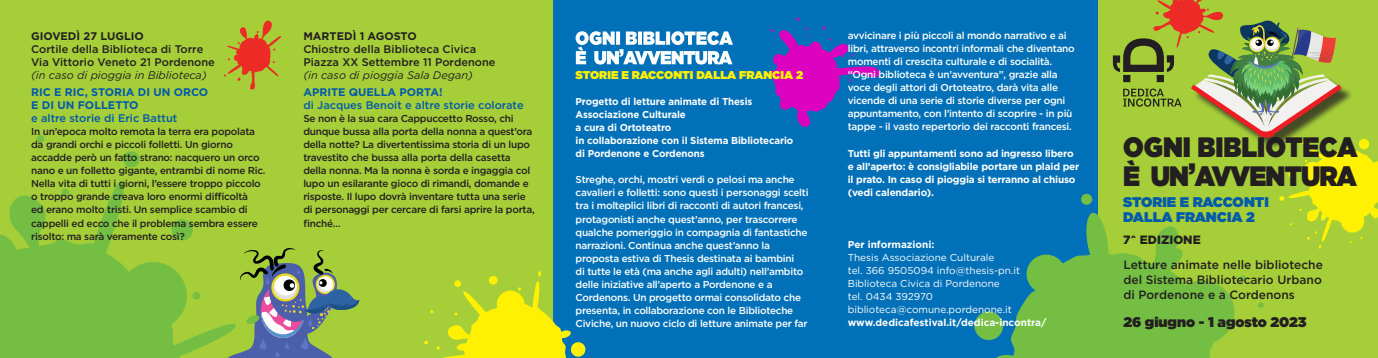
<style>
.page{position:relative;width:1378px;height:358px;background:#fff}
.page>*{position:absolute;margin:0;border:0;box-sizing:border-box;transform-origin:0 0}
.t1{font:28px/29px "Gotham Ultra";letter-spacing:-.01em;color:#231f20;scale:.91 1}
.t2{font:900 14px/15px "Gotham";color:#015aaa}
.t3{font:900 14px "Gotham";color:#231f20}
.t4{font:500 12px/15px "Gotham";color:#231f20;text-align:justify}
.t5{font:900 12px "Gotham";color:#231f20}
.t6{font:900 11.3px "Gotham";color:#fff101}
.t7{font:500 11px/13px "Gotham";color:#231f20}
.t8{font:500 11px "Gotham";color:#015aaa}
.t9{font:italic 11px "Gotham";color:#231f20}
.t10{font:700 11px/13px "Gotham";color:#015aaa}
.t11{font:700 11px "Gotham";color:#231f20}
.t12{font:500 10px/13px "Gotham";letter-spacing:-.025em;color:#fff}
.t13{font:500 10px/13px "Gotham";letter-spacing:-.025em;color:#231f20}
.t14{font:700 10px/13px "Gotham";letter-spacing:-.015em;color:#fff}
.t15{font:10px/13px "Gotham";color:#fff}
</style>
<div class="page">
<div style="left:0;top:0;width:553px;height:357px;background:#a6ce39"></div>
<div style="left:1097px;top:0;width:281px;height:357px;background:#a6ce39"></div>
<div style="left:553px;top:0;width:544px;height:357px;background:#0071b8"></div>
<svg style="left:575px;top:31px;width:158px;height:33px"></svg>
<svg style="left:1113px;top:0;width:265px;height:248px"></svg>
<svg style="left:424px;top:271px;width:162px;height:86px"></svg>
<svg style="left:0;top:181px;width:224px;height:176px;fill:#74bf43"></svg>
<svg style="left:123px;top:151px;width:17px;height:17px"></svg>
<svg style="left:224px;top:248px;width:136px;height:109px"></svg>
<svg style="left:170px;top:217px;width:24px;height:24px"></svg>
<svg style="left:192px;top:291px;width:9px;height:9px"></svg>
<svg style="left:36px;top:135px;width:8px;height:8px"></svg>
<svg style="left:59px;top:186px;width:12px;height:13px"></svg>
<svg style="left:998px;top:202px;width:278px;height:155px;fill:#74bf43"></svg>
<svg style="left:1081px;top:193px;width:11px;height:12px"></svg>
<svg style="left:974px;top:310px;width:29px;height:30px"></svg>
<svg style="left:224px;top:20px;width:57px;height:70px"></svg>
<svg style="left:770px;top:17px;width:110px;height:110px"></svg>
<p class="t11" style="left:31px;top:29px;width:114px">GIOVEDÌ 27 LUGLIO</p>
<p class="t7" style="left:31px;top:43px;width:185px">Cortile della Biblioteca di Torre<br>Via Vittorio Veneto 21 Pordenone</p>
<p class="t9" style="left:31px;top:68px;width:177px">(in caso di pioggia in Biblioteca)</p>
<p class="t10" style="left:31px;top:86px;width:179px">RIC E RIC, STORIA DI UN ORCO<br>E DI UN FOLLETTO</p>
<p class="t8" style="left:31px;top:111px;width:148px">e altre storie di Eric Battut</p>
<p class="t13" style="left:31px;top:125px;width:236px">In un’epoca molto remota la terra era popolata da grandi orchi e piccoli folletti. Un giorno accadde però un fatto strano: nacquero un orco nano e un folletto gigante, entrambi di nome Ric.<br>Nella vita di tutti i giorni, l’essere troppo piccolo o troppo grande creava loro enormi difficoltà<br>ed erano molto tristi. Un semplice scambio di cappelli ed ecco che il problema sembra essere risolto: ma sarà veramente così?</p>
<p class="t11" style="left:303px;top:29px;width:115px">MARTEDÌ 1 AGOSTO</p>
<p class="t7" style="left:303px;top:43px;width:194px">Chiostro della Biblioteca Civica<br>Piazza XX Settembre 11 Pordenone</p>
<p class="t9" style="left:303px;top:68px;width:171px">(in caso di pioggia Sala Degan)</p>
<p class="t10" style="left:303px;top:86px;width:141px">APRITE QUELLA PORTA!</p>
<p class="t8" style="left:303px;top:98px;width:222px">di Jacques Benoit e altre storie colorate</p>
<p class="t13" style="left:303px;top:112px;width:233px">Se non è la sua cara Cappuccetto Rosso, chi dunque bussa alla porta della nonna a quest’ora della notte? La divertentissima storia di un lupo travestito che bussa alla porta della casetta della nonna. Ma la nonna è sorda e ingaggia col lupo un esilarante gioco di rimandi, domande e risposte. Il lupo dovrà inventare tutta una serie di personaggi per cercare di farsi aprire la porta, finché…</p>
<p class="t6" style="left:575px;top:68px;width:229px">STORIE E RACCONTI DALLA FRANCIA 2</p>
<p class="t14" style="left:575px;top:95px;width:219px">Progetto di letture animate di Thesis<br>Associazione Culturale<br>a cura di Ortoteatro<br>in collaborazione con il Sistema Bibliotecario di Pordenone e Cordenons</p>
<p class="t12" style="left:575px;top:173px;width:234px">Streghe, orchi, mostri verdi o pelosi ma anche cavalieri e folletti: sono questi i personaggi scelti tra i molteplici libri di racconti di autori francesi, protagonisti anche quest’anno, per trascorrere qualche pomeriggio in compagnia di fantastiche narrazioni. Continua anche quest’anno la proposta estiva di Thesis destinata ai bambini<br>di tutte le età (ma anche agli adulti) nell’ambito delle iniziative all’aperto a Pordenone e a Cordenons. Un progetto ormai consolidato che presenta, in collaborazione con le Biblioteche Civiche, un nuovo ciclo di letture animate per far</p>
<p class="t12" style="left:848px;top:29px;width:229px">avvicinare i più piccoli al mondo narrativo e ai libri, attraverso incontri informali che diventano momenti di crescita culturale e di socialità. “Ogni biblioteca è un’avventura”, grazie alla voce degli attori di Ortoteatro, darà vita alle vicende di una serie di storie diverse per ogni appuntamento, con l’intento di scoprire - in più tappe - il vasto repertorio dei racconti francesi.</p>
<p class="t14" style="left:848px;top:146px;width:233px">Tutti gli appuntamenti sono ad ingresso libero e all’aperto: è consigliabile portare un plaid per il prato. In caso di pioggia si terranno al chiuso (vedi calendario).</p>
<p class="t14" style="left:848px;top:237px;width:88px">Per informazioni:</p>
<p class="t15" style="left:848px;top:250px;width:174px">Thesis Associazione Culturale<br>tel. 366 9505094 info@thesis-pn.it<br>Biblioteca Civica di Pordenone<br>tel. 0434 392970 biblioteca@comune.pordenone.it</p>
<p class="t14" style="left:848px;top:315px;width:200px">www.dedicafestival.it/dedica-incontra/</p>
<h1 class="t1" style="left:1123px;top:131px;width:259px">OGNI BIBLIOTECA<br>È UN’AVVENTURA</h1>
<h2 class="t2" style="left:1123px;top:194px;width:147px">STORIE E RACCONTI<br>DALLA FRANCIA 2</h2>
<p class="t5" style="left:1123px;top:232px;width:79px">7^ EDIZIONE</p>
<p class="t4" style="left:1123px;top:256px;width:201px">Letture animate nelle biblioteche del Sistema Bibliotecario Urbano di Pordenone e a Cordenons</p>
<h2 class="t3" style="left:1123px;top:313px;width:185px">26 giugno - 1 agosto 2023</h2>
</div>
